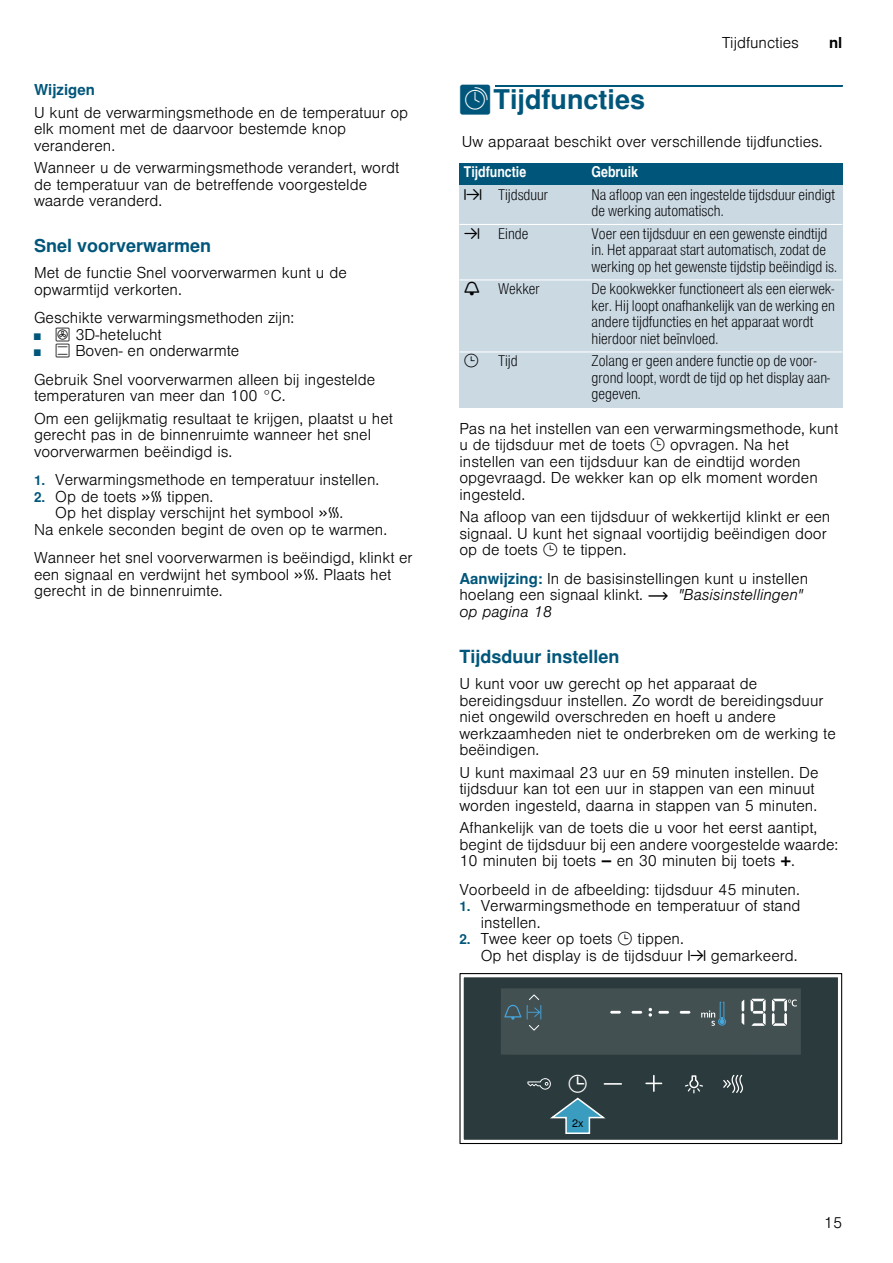
<style>
.page{position:relative;width:893px;height:1263px;background:#fff}
.page>*{position:absolute;margin:0;border:0;box-sizing:border-box;transform-origin:0 0}
.t1{font:700 27px "Nimbus San L";color:#00567a}
.t2{font:700 18px "Nimbus San L";color:#00567a}
.t3{font:300 15px/16.5px "Nimbus San L";color:#000}
.t4{font:15px/16.5px "Nimbus San L Lig Con";color:#000}
.t5{font:15px "Nimbus San L Bol Con";color:#fff}
.t6{font:700 15px "Nimbus San L";color:#00567a}
.t7{font:700 15px "Nimbus San L";color:#000}
.t8{font:15px "BSH Symb PH3";color:#000}
.s1{font-size:9px;color:#00567a}
.s2{font-family:"BSH Symb PH2";font-weight:400}
.s3{font-weight:700;font-size:13.5px;color:#00567a}
.s4{font-family:"BSH Symb All";font-weight:400}
.s5{font-family:"BSH Symb PG2";font-weight:400}
.s6{font-family:"BSH Symb PH1"}
.s7{font-family:"BSH Symb All"}
.s8{font-family:"BSH Symb PH3";font-weight:400}
.s9{font-weight:700;color:#00567a}
.s10{font-family:"BSH Symb PH1";font-weight:400}
.s11{font-style:italic}
.s12{font-family:"BSH Symb Gaggenau";font-weight:400}
</style>
<div class="page">
<div style="left:495px;top:85px;width:347px;height:2px;border:1px solid #00567a"></div>
<div style="left:459px;top:163px;width:128px;height:22px;background:#00567a"></div>
<div style="left:587px;top:163px;width:255px;height:22px;background:#00567a"></div>
<div style="left:459px;top:185px;width:34px;height:39px;background:#cbd9e3"></div>
<div style="left:493px;top:185px;width:94px;height:39px;background:#cbd9e3"></div>
<div style="left:587px;top:185px;width:255px;height:39px;background:#cbd9e3"></div>
<div style="left:459px;top:224px;width:34px;height:56px;background:#cbd9e3"></div>
<div style="left:493px;top:224px;width:94px;height:56px;background:#cbd9e3"></div>
<div style="left:587px;top:224px;width:255px;height:56px;background:#cbd9e3"></div>
<div style="left:459px;top:280px;width:34px;height:72px;background:#cbd9e3"></div>
<div style="left:493px;top:280px;width:94px;height:72px;background:#cbd9e3"></div>
<div style="left:587px;top:280px;width:255px;height:72px;background:#cbd9e3"></div>
<div style="left:459px;top:352px;width:34px;height:55px;background:#cbd9e3"></div>
<div style="left:493px;top:352px;width:94px;height:55px;background:#cbd9e3"></div>
<div style="left:587px;top:352px;width:255px;height:55px;background:#cbd9e3"></div>
<hr style="left:459px;top:224px;width:383px;height:1px;background:#fff">
<hr style="left:459px;top:279px;width:383px;height:1px;background:#fff">
<hr style="left:459px;top:351px;width:383px;height:1px;background:#fff">
<div style="left:463px;top:977px;width:375px;height:163px;background:#2b3a3d"></div>
<svg style="left:501px;top:988px;width:299px;height:67px;background:#485558"></svg>
<svg style="left:646px;top:1076px;width:15px;height:15px"></svg>
<svg style="left:723px;top:1075px;width:20px;height:18px"></svg>
<svg style="left:684px;top:1075px;width:19px;height:18px"></svg>
<div style="left:459px;top:973px;width:383px;height:171px;border:1px solid #000"></div>
<svg style="left:527px;top:1074px;width:94px;height:61px;background:#385158"></svg>
<p class="t6" style="left:34px;top:80px;width:62px">Wijzigen</p>
<p class="t3" style="left:34px;top:103px;width:375px">U kunt de verwarmingsmethode en de temperatuur op elk moment met de daarvoor bestemde knop veranderen.</p>
<p class="t3" style="left:34px;top:158px;width:367px">Wanneer u de verwarmingsmethode verandert, wordt de temperatuur van de betreffende voorgestelde waarde veranderd.</p>
<p class="t2" style="left:34px;top:234px;width:179px">Snel voorverwarmen</p>
<p class="t3" style="left:34px;top:263px;width:314px">Met de functie Snel voorverwarmen kunt u de opwarmtijd verkorten.</p>
<p class="t3" style="left:34px;top:308px;width:262px">Geschikte verwarmingsmethoden zijn:</p>
<p class="t3" style="left:34px;top:325px;width:129px"><span class="s1">■</span> <span class="s2">:</span> 3D-hetelucht</p>
<p class="t3" style="left:34px;top:335px;width:342px;line-height:28.5px"><span class="s1">■</span> <span class="s2">%</span> Boven- en onderwarmte<br>Gebruik Snel voorverwarmen alleen bij ingestelde</p>
<p class="t3" style="left:34px;top:383px;width:360px;line-height:22.5px">temperaturen van meer dan 100 °C.<br>Om een gelijkmatig resultaat te krijgen, plaatst u het</p>
<p class="t3" style="left:34px;top:425px;width:338px">gerecht pas in de binnenruimte wanneer het snel voorverwarmen beëindigd is.</p>
<p class="t3" style="left:34px;top:470px;width:347px"><span class="s3">1.</span> Verwarmingsmethode en temperatuur instellen.</p>
<p class="t3" style="left:34px;top:487px;width:181px"><span class="s3">2.</span> Op de toets <span class="s4">c</span> tippen.</p>
<p class="t3" style="left:55px;top:503px;width:289px">Op het display verschijnt het symbool <span class="s4">c</span>.</p>
<p class="t3" style="left:34px;top:520px;width:355px">Na enkele seconden begint de oven op te warmen.</p>
<p class="t3" style="left:34px;top:548px;width:380px">Wanneer het snel voorverwarmen is beëindigd, klinkt er een signaal en verdwijnt het symbool <span class="s4">c</span>. Plaats het gerecht in de binnenruimte.</p>
<p class="t3" style="left:722px;top:33px;width:78px">Tijdfuncties</p>
<p class="t7" style="left:829px;top:34px;width:15px">nl</p>
<h1 class="t1" style="left:459px;top:83px;width:187px"><span class="s5">O</span>Tijdfuncties</h1>
<p class="t3" style="left:462px;top:132px;width:362px">Uw apparaat beschikt over verschillende tijdfuncties.</p>
<p class="t5" style="left:464px;top:163px;width:64px">Tijdfunctie</p>
<p class="t5" style="left:591px;top:163px;width:48px">Gebruik</p>
<p class="t4" style="left:464px;top:186px;width:86px"><span class="s6">x</span> Tijdsduur</p>
<p class="t4" style="left:591px;top:186px;width:245px">Na afloop van een ingestelde tijdsduur eindigt de werking automatisch.</p>
<p class="t4" style="left:464px;top:225px;width:66px"><span class="s6">y</span> Einde</p>
<p class="t4" style="left:591px;top:225px;width:247px">Voer een tijdsduur en een gewenste eindtijd in. Het apparaat start automatisch, zodat de werking op het gewenste tijdstip beëindigd is.</p>
<p class="t4" style="left:464px;top:280px;width:78px"><span class="s7">V</span> Wekker</p>
<p class="t4" style="left:591px;top:280px;width:245px">De kookwekker functioneert als een eierwek&shy;ker. Hij loopt onafhankelijk van de werking en andere tijdfuncties en het apparaat wordt hierdoor niet beïnvloed.</p>
<p class="t8" style="left:464px;top:353px;width:17px">V</p>
<p class="t4" style="left:498px;top:352px;width:21px">Tijd</p>
<p class="t4" style="left:591px;top:352px;width:240px">Zolang er geen andere functie op de voor&shy;grond loopt, wordt de tijd op het display aan&shy;gegeven.</p>
<p class="t3" style="left:459px;top:419px;width:380px">Pas na het instellen van een verwarmingsmethode, kunt u de tijdsduur met de toets <span class="s8">V</span> opvragen. Na het instellen van een tijdsduur kan de eindtijd worden opgevraagd. De wekker kan op elk moment worden ingesteld.</p>
<p class="t3" style="left:459px;top:507px;width:372px">Na afloop van een tijdsduur of wekkertijd klinkt er een signaal. U kunt het signaal voortijdig beëindigen door op de toets <span class="s8">V</span> te tippen.</p>
<p class="t3" style="left:459px;top:569px;width:350px"><span class="s9">Aanwijzing:</span> In de basisinstellingen kunt u instellen hoelang een signaal klinkt. <span class="s10">~</span> <span class="s11">"Basisinstellingen" op pagina 18</span></p>
<p class="t2" style="left:459px;top:645px;width:162px">Tijdsduur instellen</p>
<p class="t3" style="left:459px;top:674px;width:378px">U kunt voor uw gerecht op het apparaat de bereidingsduur instellen. Zo wordt de bereidingsduur niet ongewild overschreden en hoeft u andere werkzaamheden niet te onderbreken om de werking te beëindigen.</p>
<p class="t3" style="left:459px;top:762px;width:360px">U kunt maximaal 23 uur en 59 minuten instellen. De tijdsduur kan tot een uur in stappen van een minuut worden ingesteld, daarna in stappen van 5 minuten.</p>
<p class="t3" style="left:459px;top:818px;width:380px">Afhankelijk van de toets die u voor het eerst aantipt, begint de tijdsduur bij een andere voorgestelde waarde:<br>10 minuten bij toets <span class="s12">A</span> en 30 minuten bij toets <span class="s12">@</span>.</p>
<p class="t3" style="left:459px;top:879px;width:342px">Voorbeeld in de afbeelding: tijdsduur 45 minuten.</p>
<p class="t3" style="left:480px;top:896px;width:321px;text-indent:-21px"><span class="s3">1.</span> Verwarmingsmethode en temperatuur of stand instellen.</p>
<p class="t3" style="left:480px;top:929px;width:318px;text-indent:-21px"><span class="s3">2.</span> Twee keer op toets <span class="s8">V</span> tippen.<br>Op het display is de tijdsduur <span class="s10">x</span> gemarkeerd.</p>
<p class="t3" style="left:824px;top:1213px;width:20px">15</p>
</div>
